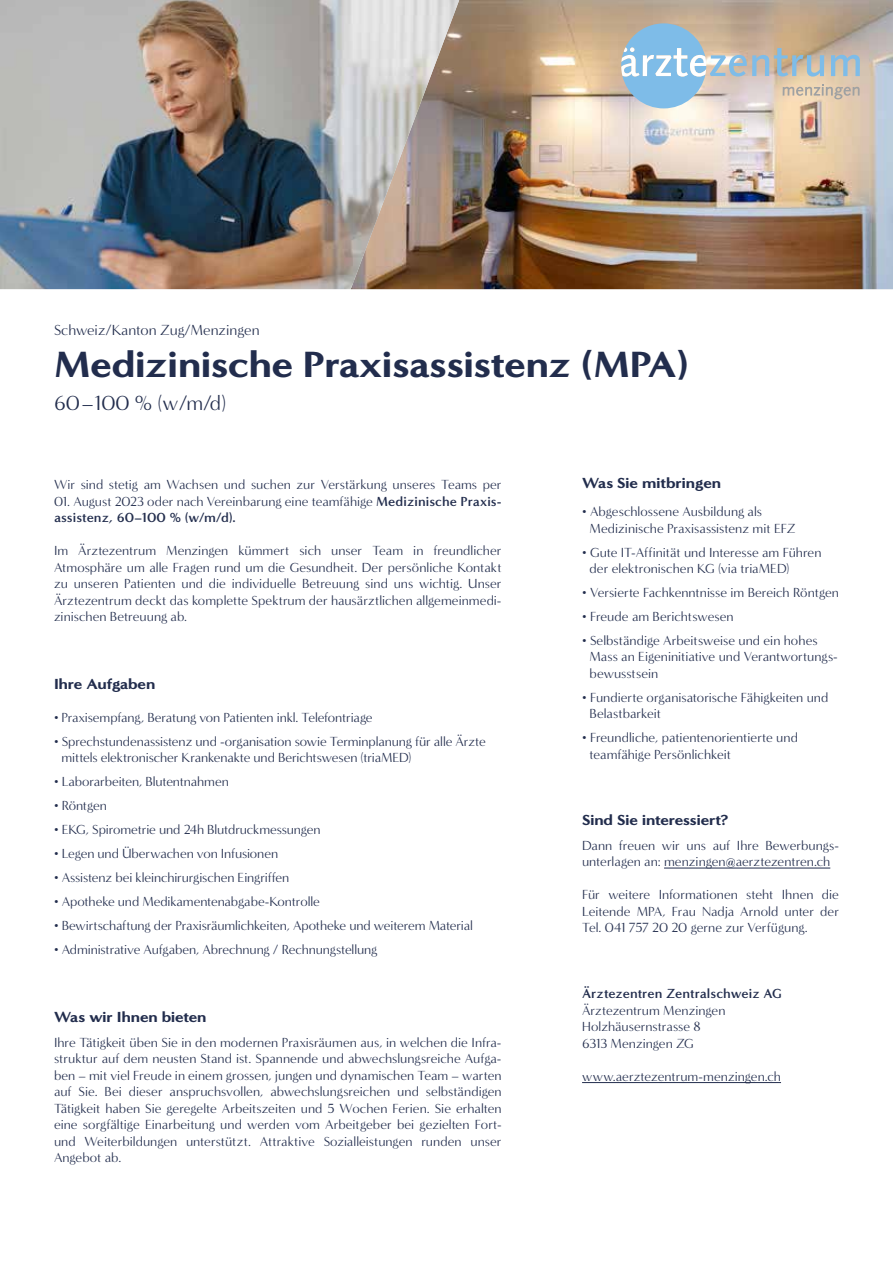
<style>
.page{position:relative;width:893px;height:1263px;background:#fff}
.page>*{position:absolute;margin:0;border:0;box-sizing:border-box;transform-origin:0 0}
.t1{font:900 37.5px "Minerva Modern";color:#222d4d}
.t2{font:21px "Minerva Modern";color:#222d4d}
.t3{font:900 15px "Minerva Modern";color:#222d4d}
.t4{font:15px "Minerva Modern";color:#222d4d}
.t5{font:13.5px/16.5px "Minerva Modern";letter-spacing:-.005em;color:#222d4d}
.t6{font:700 13.5px "Minerva Modern";color:#222d4d}
.s1{font-weight:700}
</style>
<div class="page">
<img style="left:459px;top:0;width:434px;height:289px">
<svg style="left:621px;top:23px;width:239px;height:85px;background:#babebd"></svg>
<hr style="left:664px;top:868px;width:166px;height:1px;background:#222d4d">
<hr style="left:582px;top:1082px;width:199px;height:1px;background:#222d4d">
<img style="left:0;top:0;width:459px;height:289px">
<p class="t4" style="left:54px;top:322px;width:207px">Schweiz/Kanton Zug/Menzingen</p>
<h1 class="t1" style="left:54px;top:342px;width:636px">Medizinische Praxisassistenz (MPA)</h1>
<h2 class="t2" style="left:54px;top:391px;width:174px">60 –100 % (w/m/d)</h2>
<p class="t5" style="left:54px;top:476px;width:449px">Wir sind stetig am Wachsen und suchen zur Verstärkung unseres Teams per</p>
<p class="t5" style="left:54px;top:493px;width:449px">01. August 2023 oder nach Vereinbarung eine teamfähige <span class="s1">Medizinische Praxis&shy;assistenz, 60–100 % (w/m/d).</span></p>
<p class="t5" style="left:54px;top:542px;width:449px;text-align:justify">Im Ärztezentrum Menzingen kümmert sich unser Team in freundlicher Atmosphäre um alle Fragen rund um die Gesundheit. Der persönliche Kontakt zu unseren Patienten und die individuelle Betreuung sind uns wichtig. Unser Ärztezentrum deckt das komplette Spektrum der hausärztlichen allgemeinmedi&shy;zinischen Betreuung ab.</p>
<p class="t3" style="left:54px;top:675px;width:103px">Ihre Aufgaben</p>
<p class="t5" style="left:54px;top:709px;width:320px">• Praxisempfang, Beratung von Patienten inkl. Telefontriage</p>
<p class="t5" style="left:62px;top:733px;width:426px;text-indent:-8px">• Sprechstundenassistenz und -organisation sowie Terminplanung für alle Ärzte mittels elektronischer Krankenakte und Berichtswesen (triaMED)</p>
<p class="t5" style="left:54px;top:773px;width:176px">• Laborarbeiten, Blutentnahmen</p>
<p class="t5" style="left:54px;top:797px;width:54px">• Röntgen</p>
<p class="t5" style="left:54px;top:821px;width:268px">• EKG, Spirometrie und 24h Blutdruckmessungen</p>
<p class="t5" style="left:54px;top:845px;width:226px">• Legen und Überwachen von Infusionen</p>
<p class="t5" style="left:54px;top:869px;width:237px">• Assistenz bei kleinchirurgischen Eingriffen</p>
<p class="t5" style="left:54px;top:893px;width:267px">• Apotheke und Medikamentenabgabe-Kontrolle</p>
<p class="t5" style="left:54px;top:917px;width:420px">• Bewirtschaftung der Praxisräumlichkeiten, Apotheke und weiterem Material</p>
<p class="t5" style="left:54px;top:941px;width:325px">• Administrative Aufgaben, Abrechnung / Rechnungstellung</p>
<p class="t3" style="left:54px;top:1007px;width:154px">Was wir Ihnen bieten</p>
<p class="t5" style="left:54px;top:1034px;width:449px;text-align:justify">Ihre Tätigkeit üben Sie in den modernen Praxisräumen aus, in welchen die Infra&shy;struktur auf dem neusten Stand ist. Spannende und abwechslungsreiche Aufga&shy;ben – mit viel Freude in einem grossen, jungen und dynamischen Team – warten auf Sie. Bei dieser anspruchsvollen, abwechslungsreichen und selbständigen Tätigkeit haben Sie geregelte Arbeitszeiten und 5 Wochen Ferien. Sie erhalten eine sorgfältige Einarbeitung und werden vom Arbeitgeber bei gezielten Fort&shy;und Weiterbildungen unterstützt. Attraktive Sozialleistungen runden unser Angebot ab.</p>
<p class="t3" style="left:582px;top:473px;width:140px">Was Sie mitbringen</p>
<p class="t5" style="left:590px;top:503px;width:208px;text-indent:-8px">• Abgeschlossene Ausbildung als<br>Medizinische Praxisassistenz mit EFZ</p>
<p class="t5" style="left:590px;top:544px;width:233px;text-indent:-8px">• Gute IT-Affinität und Interesse am Führen der elektronischen KG (via triaMED)</p>
<p class="t5" style="left:582px;top:584px;width:258px">• Versierte Fachkenntnisse im Bereich Röntgen</p>
<p class="t5" style="left:582px;top:608px;width:153px">• Freude am Berichtswesen</p>
<p class="t5" style="left:590px;top:632px;width:250px;text-indent:-8px">• Selbständige Arbeitsweise und ein hohes<br>Mass an Eigeninitiative und Verantwortungs&shy;bewusstsein</p>
<p class="t5" style="left:590px;top:689px;width:240px;text-indent:-8px">• Fundierte organisatorische Fähigkeiten und<br>Belastbarkeit</p>
<p class="t5" style="left:590px;top:730px;width:210px;text-indent:-8px">• Freundliche, patientenorientierte und teamfähige Persönlichkeit</p>
<p class="t3" style="left:582px;top:811px;width:148px">Sind Sie interessiert?</p>
<p class="t5" style="left:582px;top:837px;width:258px">Dann freuen wir uns auf Ihre Bewerbungs&shy;unterlagen an: menzingen@aerztezentren.ch</p>
<p class="t5" style="left:582px;top:887px;width:258px;text-align:justify">Für weitere Informationen steht Ihnen die Leitende MPA, Frau Nadja Arnold unter der Tel. 041 757 20 20 gerne zur Verfügung.</p>
<p class="t6" style="left:582px;top:985px;width:201px">Ärztezentren Zentralschweiz AG</p>
<p class="t5" style="left:582px;top:1002px;width:145px">Ärztezentrum Menzingen<br>Holzhäusernstrasse 8<br>6313 Menzingen ZG</p>
<p class="t5" style="left:582px;top:1068px;width:200px">www.aerztezentrum-menzingen.ch</p>
</div>
